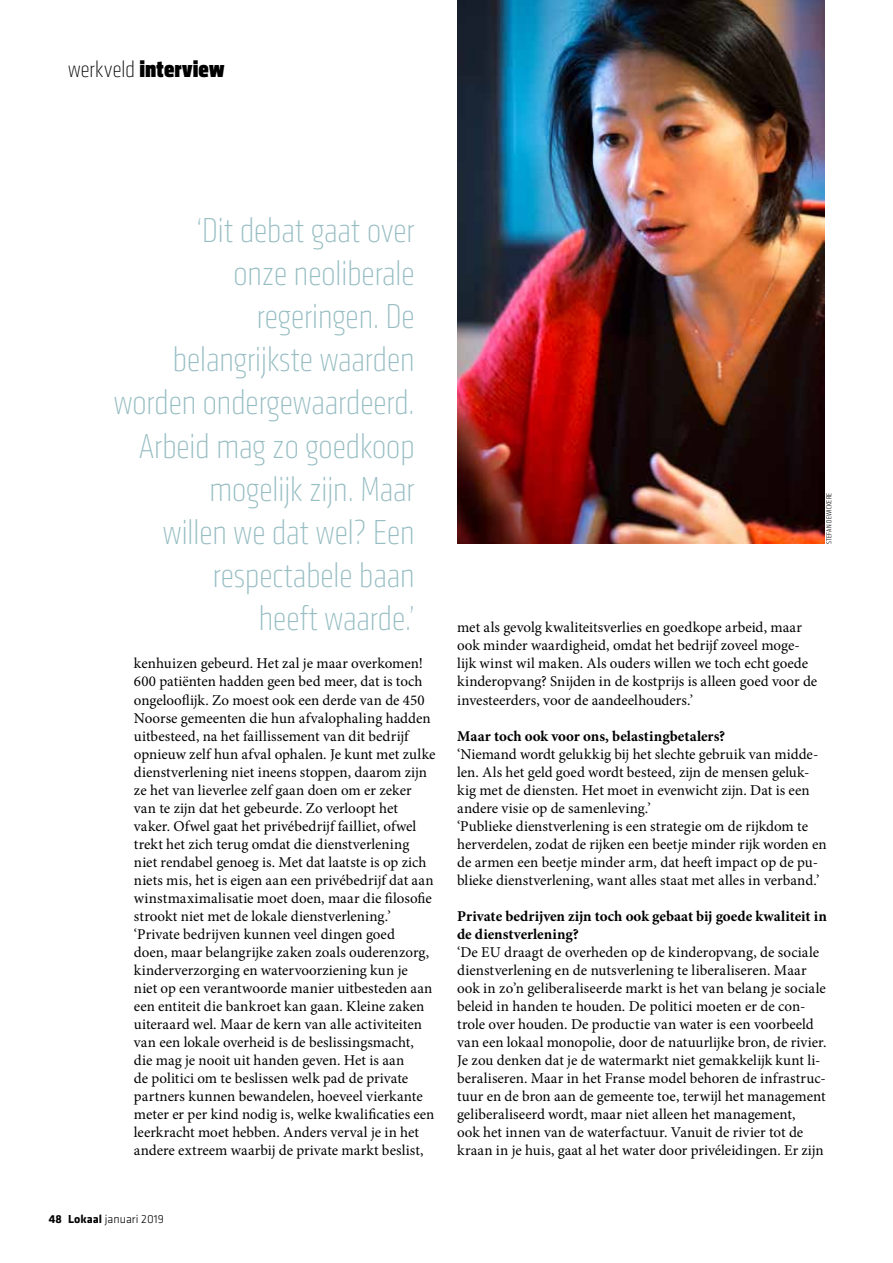
<style>
.page{position:relative;width:893px;height:1263px;background:#fff}
.page>*{position:absolute;margin:0;border:0;box-sizing:border-box;transform-origin:0 0}
.t1{font:200 condensed 36px/43.2px "Klavika Display";color:#96bdc2;text-align:right}
.t2{font:900 condensed 24px "Klavika Display";letter-spacing:.005em;color:#000}
.t3{font:15px/18px "Minion Pro";color:#000}
.t4{font:700 15px/18px "Minion Pro";color:#000}
.t5{font:300 12px "Klavika";letter-spacing:.005em;color:#000}
.t6{font:300 7.5px "Klavika Condensed";letter-spacing:.035em;color:#000}
.s1{font-weight:200}
.s2{font-weight:700}
</style>
<div class="page">
<img style="left:457px;top:0;width:368px;height:544px">
<h2 class="t2" style="left:68px;top:55px;width:158px"><span class="s1">werkveld</span> interview</h2>
<h1 class="t1" style="left:114px;top:209px;width:302px">‘Dit debat gaat over<br>onze neoliberale regeringen. De belangrijkste waarden worden ondergewaardeerd.<br>Arbeid mag zo goedkoop mogelijk zijn. Maar<br>willen we dat wel? Een respectabele baan<br>heeft waarde.’</h1>
<p class="t3" style="left:134px;top:655px;width:303px">kenhuizen gebeurd. Het zal je maar overkomen!<br>600 patiënten hadden geen bed meer, dat is toch ongelooflijk. Zo moest ook een derde van de 450<br>Noorse gemeenten die hun afvalophaling hadden uitbesteed, na het faillissement van dit bedrijf opnieuw zelf hun afval ophalen. Je kunt met zulke dienstverlening niet ineens stoppen, daarom zijn ze het van lieverlee zelf gaan doen om er zeker van te zijn dat het gebeurde. Zo verloopt het vaker. Ofwel gaat het privébedrijf failliet, ofwel trekt het zich terug omdat die dienstverlening niet rendabel genoeg is. Met dat laatste is op zich niets mis, het is eigen aan een privébedrijf dat aan winstmaximalisatie moet doen, maar die filosofie strookt niet met de lokale dienstverlening.’ ‘Private bedrijven kunnen veel dingen goed<br>doen, maar belangrijke zaken zoals ouderenzorg, kinderverzorging en watervoorziening kun je<br>niet op een verantwoorde manier uitbesteden aan een entiteit die bankroet kan gaan. Kleine zaken uiteraard wel. Maar de kern van alle activiteiten van een lokale overheid is de beslissingsmacht, die mag je nooit uit handen geven. Het is aan<br>de politici om te beslissen welk pad de private partners kunnen bewandelen, hoeveel vierkante meter er per kind nodig is, welke kwalificaties een leerkracht moet hebben. Anders verval je in het andere extreem waarbij de private markt beslist,</p>
<p class="t6" style="left:825px;top:544px;width:53px;rotate:-90deg">STEFAN DEWICKERE</p>
<p class="t3" style="left:457px;top:619px;width:362px">met als gevolg kwaliteitsverlies en goedkope arbeid, maar ook minder waardigheid, omdat het bedrijf zoveel moge&shy;lijk winst wil maken. Als ouders willen we toch echt goede kinderopvang? Snijden in de kostprijs is alleen goed voor de investeerders, voor de aandeelhouders.’</p>
<p class="t4" style="left:457px;top:726px;width:270px">Maar toch ook voor ons, belastingbetalers?</p>
<p class="t3" style="left:457px;top:745px;width:371px">‘Niemand wordt gelukkig bij het slechte gebruik van midde&shy;len. Als het geld goed wordt besteed, zijn de mensen geluk&shy;kig met de diensten. Het moet in evenwicht zijn. Dat is een andere visie op de samenleving.’<br>‘Publieke dienstverlening is een strategie om de rijkdom te herverdelen, zodat de rijken een beetje minder rijk worden en de armen een beetje minder arm, dat heeft impact op de pu&shy;blieke dienstverlening, want alles staat met alles in verband.’</p>
<p class="t4" style="left:457px;top:906px;width:371px">Private bedrijven zijn toch ook gebaat bij goede kwaliteit in de dienstverlening?</p>
<p class="t3" style="left:457px;top:943px;width:371px">‘De EU draagt de overheden op de kinderopvang, de sociale dienstverlening en de nutsverlening te liberaliseren. Maar ook in zo’n geliberaliseerde markt is het van belang je sociale beleid in handen te houden. De politici moeten er de con&shy;trole over houden. De productie van water is een voorbeeld van een lokaal monopolie, door de natuurlijke bron, de rivier.<br>Je zou denken dat je de watermarkt niet gemakkelijk kunt li&shy;beraliseren. Maar in het Franse model behoren de infrastruc&shy;tuur en de bron aan de gemeente toe, terwijl het management geliberaliseerd wordt, maar niet alleen het management,<br>ook het innen van de waterfactuur. Vanuit de rivier tot de kraan in je huis, gaat al het water door privéleidingen. Er zijn</p>
<p class="t5" style="left:49px;top:1212px;width:117px"><span class="s2">48 Lokaal</span> januari 2019</p>
</div>
